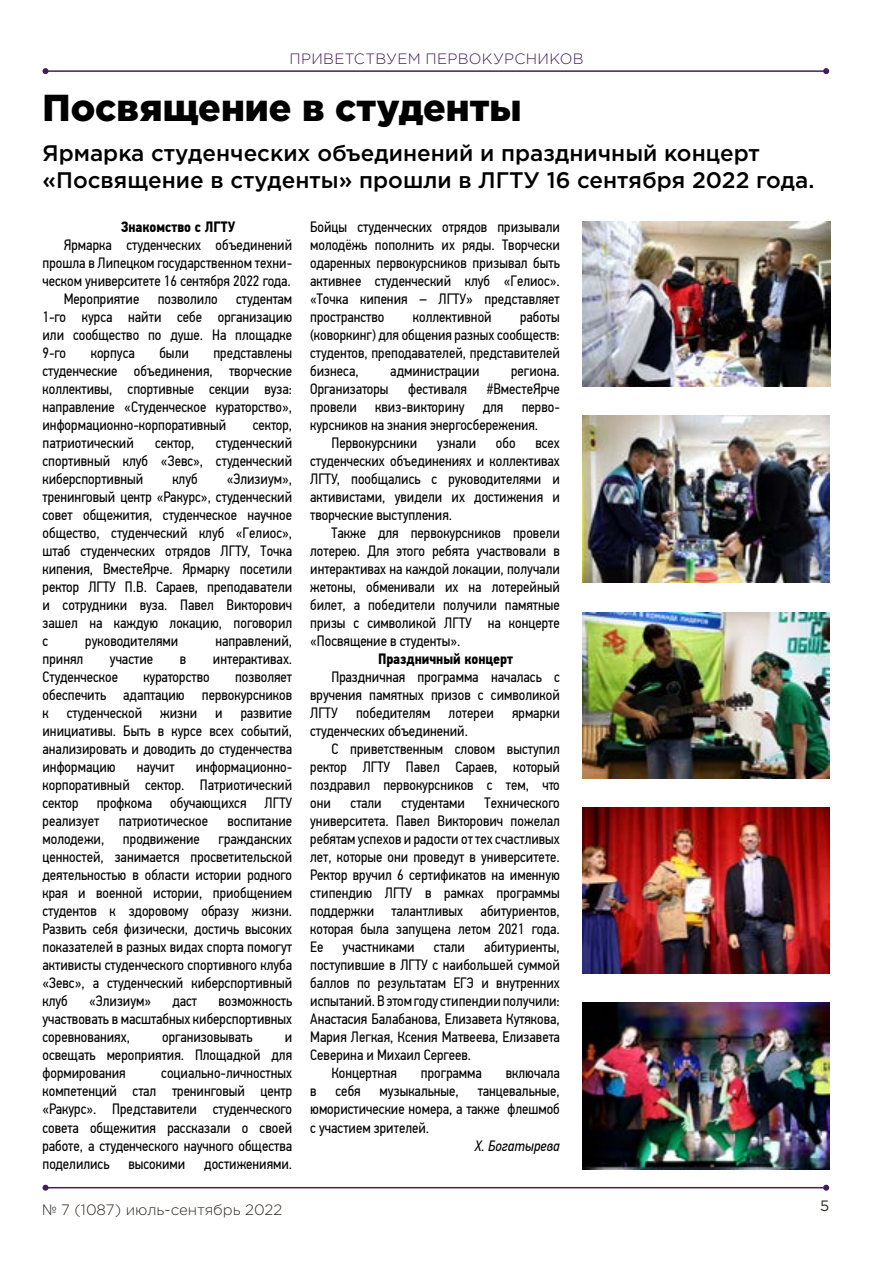
<style>
.page{position:relative;width:893px;height:1263px;background:#fff}
.page>*{position:absolute;margin:0;border:0;box-sizing:border-box;transform-origin:0 0}
.t1{font:900 37.5px "Gotham Pro";color:#000}
.t2{font:500 22.5px/27px "Gotham Pro";color:#000}
.t3{font:15px/18px "PF Din Text Cond Pro";color:#000;text-align:justify}
.t4{font:700 15px "PF Din Text Cond Pro";color:#000}
.t5{font:300 15px "Gotham Pro";letter-spacing:.02em;color:#411d5a}
.t6{font:300 15px "Gotham Pro";color:#2f2722}
.t7{font:italic 15px "PF Din Text Cond Pro";color:#000}
.t8{font:15px "Gotham Pro";color:#2f2722}
</style>
<div class="page">
<hr style="left:46px;top:70px;width:780px;height:2px;background:#411d5a">
<svg style="left:43px;top:68px;width:6px;height:6px"></svg>
<svg style="left:823px;top:68px;width:6px;height:6px"></svg>
<hr style="left:46px;top:1187px;width:780px;height:1px;background:#411d5a">
<svg style="left:43px;top:1185px;width:6px;height:6px"></svg>
<svg style="left:823px;top:1185px;width:6px;height:6px"></svg>
<img style="left:582px;top:221px;width:248px;height:165px">
<img style="left:582px;top:612px;width:247px;height:166px">
<img style="left:582px;top:416px;width:247px;height:167px">
<img style="left:582px;top:808px;width:247px;height:165px">
<img style="left:582px;top:1002px;width:247px;height:167px">
<p class="t5" style="left:290px;top:50px;width:296px">ПРИВЕТСТВУЕМ ПЕРВОКУРСНИКОВ</p>
<h1 class="t1" style="left:43px;top:86px;width:481px">Посвящение в студенты</h1>
<h2 class="t2" style="left:43px;top:139px;width:773px">Ярмарка студенческих объединений и праздничный концерт «Посвящение в студенты» прошли в ЛГТУ 16 сентября 2022 года.</h2>
<p class="t4" style="left:121px;top:218px;width:116px">Знакомство с ЛГТУ</p>
<p class="t3" style="left:64px;top:236px;width:230px">Ярмарка студенческих объединений</p>
<p class="t3" style="left:43px;top:254px;width:251px">прошла в Липецком государственном техни-</p>
<p class="t3" style="left:43px;top:272px;width:250px">ческом университете 16 сентября 2022 года.</p>
<p class="t3" style="left:64px;top:290px;width:230px">Мероприятие позволило студентам</p>
<p class="t3" style="left:43px;top:308px;width:251px">1-го курса найти себе организацию</p>
<p class="t3" style="left:43px;top:326px;width:251px">или сообщество по душе. На площадке</p>
<p class="t3" style="left:43px;top:344px;width:25px">9-го</p>
<p class="t3" style="left:91px;top:344px;width:46px">корпуса</p>
<p class="t3" style="left:159px;top:344px;width:31px">были</p>
<p class="t3" style="left:43px;top:344px;width:251px;text-indent:171px">представлены студенческие объединения, творческие коллективы, спортивные секции вуза: направление «Студенческое кураторство», информационно-корпоративный</p>
<p class="t3" style="left:253px;top:416px;width:41px">сектор,</p>
<p class="t3" style="left:43px;top:434px;width:251px;text-indent:173px">студенческий спортивный клуб «Зевс», студенческий киберспортивный</p>
<p class="t3" style="left:43px;top:434px;width:93px">патриотический</p>
<p class="t3" style="left:155px;top:434px;width:41px">сектор,</p>
<p class="t3" style="left:172px;top:470px;width:27px">клуб</p>
<p class="t3" style="left:43px;top:470px;width:251px;text-indent:184px">«Элизиум», тренинговый центр «Ракурс», студенческий совет общежития, студенческое научное общество, студенческий клуб «Гелиос», штаб студенческих отрядов ЛГТУ, Точка кипения, ВместеЯрче. Ярмарку посетили ректор ЛГТУ П.В. Сараев, преподаватели и сотрудники вуза. Павел Викторович зашел на каждую локацию, поговорил с</p>
<p class="t3" style="left:85px;top:632px;width:95px">руководителями</p>
<p class="t3" style="left:215px;top:632px;width:78px">направлений,</p>
<p class="t3" style="left:43px;top:650px;width:42px">принял</p>
<p class="t3" style="left:110px;top:650px;width:45px">участие</p>
<p class="t3" style="left:180px;top:650px;width:8px">в</p>
<p class="t3" style="left:213px;top:650px;width:81px">интерактивах.</p>
<p class="t3" style="left:43px;top:668px;width:77px">Студенческое</p>
<p class="t3" style="left:143px;top:668px;width:68px">кураторство</p>
<p class="t3" style="left:43px;top:668px;width:251px;text-indent:192px">позволяет обеспечить адаптацию первокурсников к студенческой жизни и развитие инициативы. Быть в курсе всех событий, анализировать и доводить до студенчества информацию</p>
<p class="t3" style="left:43px;top:758px;width:251px;text-indent:153px">информационно&shy;корпоративный сектор. Патриотический сектор профкома обучающихся ЛГТУ реализует</p>
<p class="t3" style="left:137px;top:758px;width:39px">научит</p>
<p class="t3" style="left:43px;top:812px;width:251px;text-indent:185px">воспитание молодежи, продвижение гражданских ценностей, занимается просветительской деятельностью в области истории родного края и военной истории, приобщением студентов к здоровому образу жизни.<br>Развить себя физически, достичь высоких показателей в разных видах спорта помогут активисты студенческого спортивного клуба «Зевс», а студенческий киберспортивный клуб</p>
<p class="t3" style="left:119px;top:812px;width:91px">патриотическое</p>
<p class="t3" style="left:89px;top:992px;width:64px">«Элизиум»</p>
<p class="t3" style="left:172px;top:992px;width:26px">даст</p>
<p class="t3" style="left:43px;top:992px;width:251px;text-indent:176px">возможность участвовать в масштабных киберспортивных соревнованиях,</p>
<p class="t3" style="left:162px;top:1028px;width:92px">организовывать</p>
<p class="t3" style="left:43px;top:1028px;width:251px;text-indent:242px">и освещать мероприятия. Площадкой для формирования</p>
<p class="t3" style="left:43px;top:1064px;width:251px;text-indent:119px">социально-личностных компетенций стал тренинговый центр «Ракурс». Представители студенческого совета общежития рассказали о своей работе, а студенческого научного общества поделились</p>
<p class="t3" style="left:128px;top:1154px;width:58px">высокими</p>
<p class="t3" style="left:204px;top:1154px;width:89px">достижениями.</p>
<p class="t3" style="left:310px;top:218px;width:251px">Бойцы студенческих отрядов призывали молодёжь пополнить их ряды. Творчески одаренных первокурсников призывал быть активнее студенческий клуб «Гелиос». «Точка кипения – ЛГТУ» представляет пространство</p>
<p class="t3" style="left:310px;top:308px;width:251px;text-indent:210px">работы (коворкинг) для общения разных сообществ: студентов, преподавателей, представителей бизнеса,</p>
<p class="t3" style="left:413px;top:308px;width:80px">коллективной</p>
<p class="t3" style="left:390px;top:362px;width:91px">администрации</p>
<p class="t3" style="left:511px;top:362px;width:50px">региона.</p>
<p class="t3" style="left:310px;top:380px;width:80px">Организаторы</p>
<p class="t3" style="left:408px;top:380px;width:60px">фестиваля</p>
<p class="t3" style="left:487px;top:380px;width:75px">#ВместеЯрче</p>
<p class="t3" style="left:310px;top:398px;width:251px">провели квиз-викторину для перво-</p>
<p class="t3" style="left:310px;top:416px;width:230px">курсников на знания энергосбережения.</p>
<p class="t3" style="left:331px;top:434px;width:87px">Первокурсники</p>
<p class="t3" style="left:437px;top:434px;width:41px">узнали</p>
<p class="t3" style="left:496px;top:434px;width:21px">обо</p>
<p class="t3" style="left:310px;top:434px;width:251px;text-indent:225px">всех студенческих объединениях и коллективах ЛГТУ, пообщались с руководителями и активистами, увидели их достижения и творческие выступления.</p>
<p class="t3" style="left:310px;top:524px;width:251px;text-indent:21px">Также для первокурсников провели лотерею. Для этого ребята участвовали в интерактивах на каждой локации, получали жетоны, обменивали их на лотерейный билет, а победители получили памятные призы с символикой ЛГТУ на концерте «Посвящение в студенты».</p>
<p class="t4" style="left:378px;top:650px;width:137px">Праздничный концерт</p>
<p class="t3" style="left:310px;top:668px;width:251px;text-indent:21px">Праздничная программа началась с вручения памятных призов с символикой ЛГТУ победителям лотереи ярмарки студенческих объединений.</p>
<p class="t3" style="left:310px;top:740px;width:251px;text-indent:21px">С приветственным словом выступил ректор ЛГТУ Павел Сараев, который поздравил первокурсников с тем, что они</p>
<p class="t3" style="left:310px;top:794px;width:251px;text-indent:174px">Технического университета. Павел Викторович пожелал ребятам успехов и радости от тех счастливых лет, которые они проведут в университете.<br>Ректор вручил 6 сертификатов на именную стипендию ЛГТУ в рамках программы поддержки талантливых абитуриентов, которая была запущена летом 2021 года.<br>Ее</p>
<p class="t3" style="left:351px;top:794px;width:33px">стали</p>
<p class="t3" style="left:401px;top:794px;width:65px">студентами</p>
<p class="t3" style="left:343px;top:938px;width:74px">участниками</p>
<p class="t3" style="left:434px;top:938px;width:33px">стали</p>
<p class="t3" style="left:484px;top:938px;width:77px">абитуриенты,</p>
<p class="t3" style="left:310px;top:956px;width:251px">поступившие в ЛГТУ с наибольшей суммой</p>
<p class="t3" style="left:310px;top:974px;width:251px">баллов по результатам ЕГЭ и внутренних</p>
<p class="t3" style="left:310px;top:992px;width:251px">испытаний. В этом году стипендии получили:</p>
<p class="t3" style="left:310px;top:1010px;width:251px">Анастасия Балабанова, Елизавета Кутякова,</p>
<p class="t3" style="left:310px;top:1028px;width:251px">Мария Легкая, Ксения Матвеева, Елизавета</p>
<p class="t3" style="left:310px;top:1046px;width:162px">Северина и Михаил Сергеев.</p>
<p class="t3" style="left:331px;top:1064px;width:67px">Концертная</p>
<p class="t3" style="left:421px;top:1064px;width:63px">программа</p>
<p class="t3" style="left:506px;top:1064px;width:55px">включала</p>
<p class="t3" style="left:310px;top:1082px;width:8px">в</p>
<p class="t3" style="left:336px;top:1082px;width:27px">себя</p>
<p class="t3" style="left:380px;top:1082px;width:81px">музыкальные,</p>
<p class="t3" style="left:310px;top:1082px;width:251px;text-indent:168px">танцевальные, юмористические номера, а также флешмоб с участием зрителей.</p>
<p class="t7" style="left:475px;top:1137px;width:86px">Х. Богатырева</p>
<p class="t6" style="left:42px;top:1202px;width:241px">№ 7 (1087) июль-сентябрь 2022</p>
<p class="t8" style="left:820px;top:1197px;width:11px">5</p>
</div>
